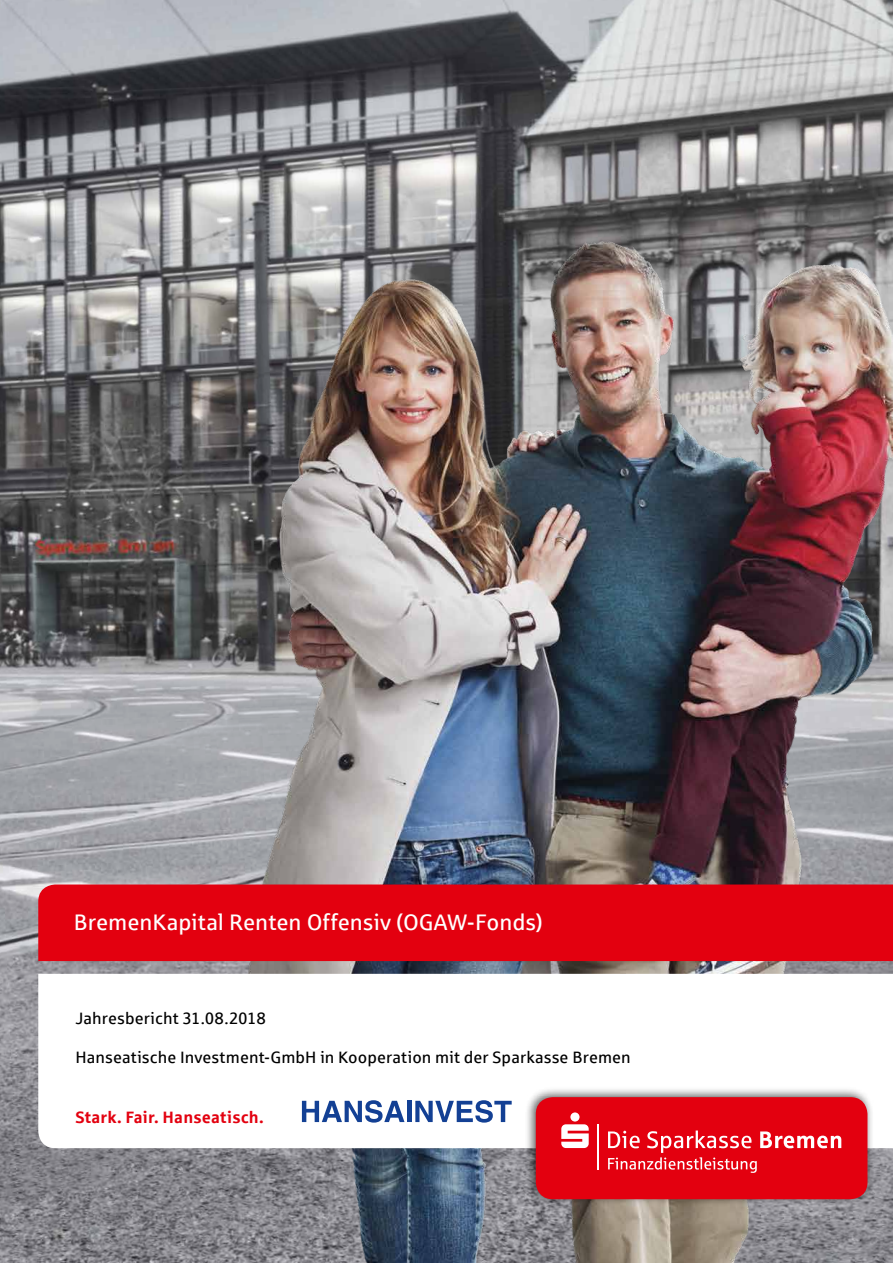
<style>
.page{position:relative;width:893px;height:1263px;background:#fff}
.page>*{position:absolute;margin:0;border:0;box-sizing:border-box;transform-origin:0 0}
.t1{font:22.5px "Sparkasse Rg";color:#fff}
.t2{font:16.5px "Sparkasse Rg";letter-spacing:.005em;color:#000}
.t3{font:700 16.5px "Sparkasse Rg";letter-spacing:.005em;color:#e3000f}
</style>
<div class="page">
<img style="left:0;top:0;width:893px;height:1263px">
<img style="left:179px;top:102px;width:714px;height:1161px">
<div style="left:38px;top:884px;width:855px;height:77px;background:#e3000f"></div>
<svg style="left:38px;top:974px;width:855px;height:174px"></svg>
<div style="left:525px;top:1086px;width:349px;height:119px;background:#000;opacity:.6"></div>
<div style="left:536px;top:1097px;width:331px;height:102px;background:#e3000f;border-radius:17px"></div>
<div style="left:570px;top:1112px;width:9px;height:9px;background:#fff;border-radius:50%"></div>
<svg style="left:561px;top:1124px;width:28px;height:24px"></svg>
<svg style="left:608px;top:1130px;width:233px;height:43px"></svg>
<hr style="left:597px;top:1124px;width:2px;height:45px;background:#fff">
<svg style="left:302px;top:1100px;width:102px;height:22px"></svg>
<hr style="left:407px;top:1101px;width:4px;height:21px;background:#134094">
<svg style="left:415px;top:1100px;width:97px;height:22px"></svg>
<h1 class="t1" style="left:74px;top:908px;width:471px">BremenKapital Renten Offensiv (OGAW-Fonds)</h1>
<p class="t2" style="left:75px;top:1008px;width:192px">Jahresbericht 31.08.2018</p>
<p class="t2" style="left:75px;top:1047px;width:557px">Hanseatische Investment-GmbH in Kooperation mit der Sparkasse Bremen</p>
<p class="t3" style="left:75px;top:1106px;width:190px">Stark. Fair. Hanseatisch.</p>
</div>
